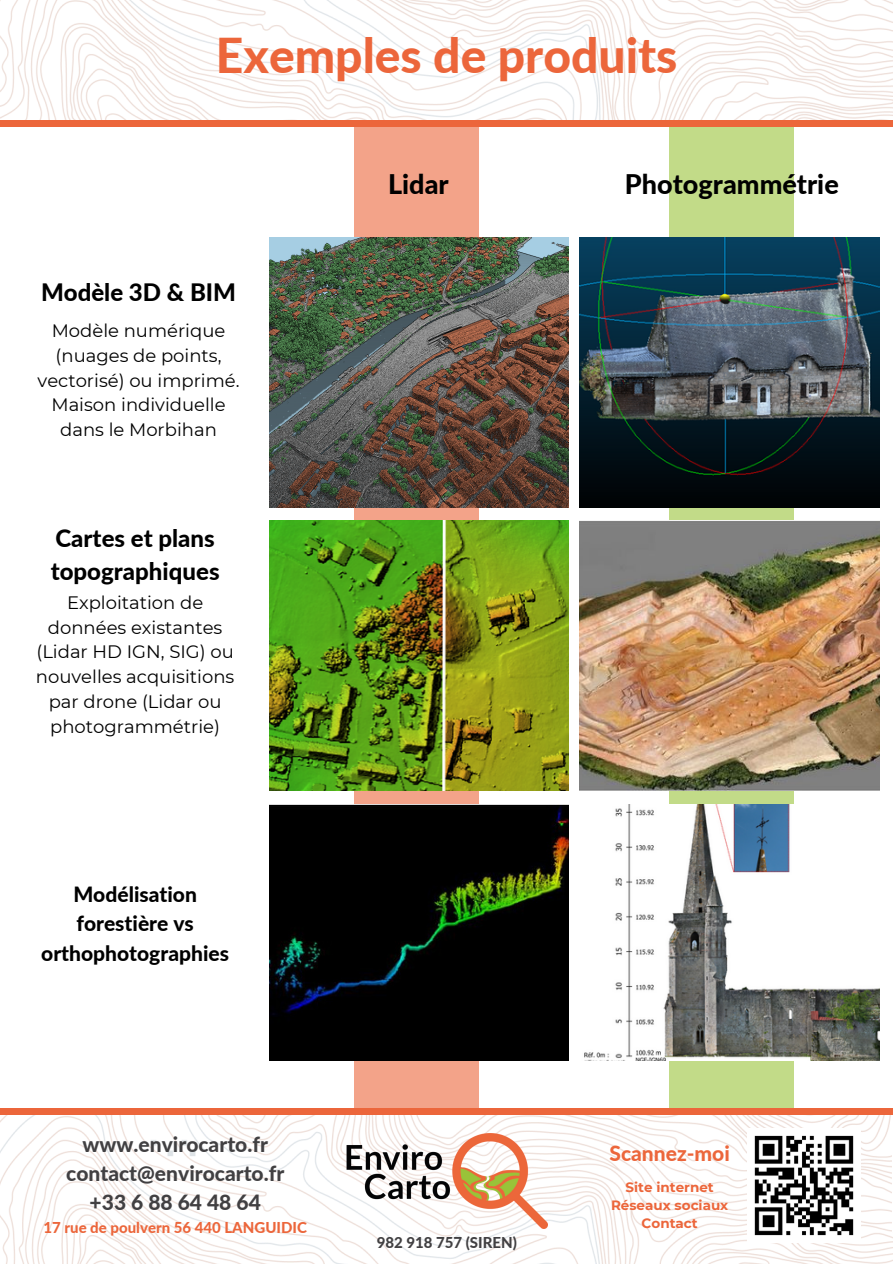
<style>
.page{position:relative;width:893px;height:1264px;background:#fff}
.page>*{position:absolute;margin:0;border:0;box-sizing:border-box;transform-origin:0 0}
.t1{font:800 48px "Lato";color:#ec663b}
.t2{font:800 27px "Lato";color:#000}
.t3{font:800 24px/32.7px "Lato";color:#000}
.t4{font:800 21px "Lato";color:#414042}
.t5{font:800 21px/29.2px "Lato";color:#000;text-align:center}
.t6{font:800 21px "Lato";color:#ec663b}
.t7{font:18px/24.8px "Montserrat";color:#000;text-align:center}
.t8{font:800 15px "Lato";color:#ec663b}
.t9{font:800 15px "Lato";color:#414042}
.t10{font:700 13.5px "Montserrat";color:#ec663b}
</style>
<div class="page">
<div style="left:354px;top:123px;width:125px;height:988px;background:#f3a389"></div>
<div style="left:669px;top:123px;width:125px;height:988px;background:#c2db88"></div>
<img style="left:269px;top:238px;width:299px;height:270px">
<img style="left:579px;top:238px;width:300px;height:270px">
<img style="left:0;top:1115px;width:892px;height:148px">
<div style="left:0;top:1108px;width:892px;height:7px;background:#ec663b"></div>
<img style="left:747px;top:1128px;width:113px;height:114px">
<img style="left:344px;top:1133px;width:203px;height:94px">
<img style="left:0;top:0;width:892px;height:120px">
<div style="left:0;top:120px;width:892px;height:7px;background:#ec663b"></div>
<img style="left:269px;top:804px;width:299px;height:256px">
<img style="left:584px;top:804px;width:295px;height:256px">
<img style="left:269px;top:520px;width:299px;height:270px">
<img style="left:579px;top:520px;width:300px;height:270px">
<p class="t1" style="left:216px;top:26px;width:463px">Exemples de produits</p>
<h6 class="t3" style="left:41px;top:275px;width:196px">Modèle 3D &amp; BIM</h6>
<h4 class="t7" style="left:38px;top:318px;width:203px">Modèle numérique (nuages de points, vectorisé) ou imprimé.<br>Maison individuelle dans le Morbihan</h4>
<p class="t3" style="left:51px;top:521px;width:170px">Cartes et plans topographiques</p>
<p class="t7" style="left:36px;top:590px;width:200px">Exploitation de données existantes (Lidar HD IGN, SIG) ou nouvelles acquisitions par drone (Lidar ou photogrammétrie)</p>
<p class="t5" style="left:41px;top:879px;width:189px">Modélisation forestière vs orthophotographies</p>
<h5 class="t4" style="left:83px;top:1131px;width:187px">www.envirocarto.fr</h5>
<h4 class="t4" style="left:66px;top:1160px;width:220px">contact@envirocarto.fr</h4>
<p class="t4" style="left:90px;top:1189px;width:173px">+33 6 88 64 48 64</p>
<p class="t8" style="left:44px;top:1218px;width:265px">17 rue de poulvern 56 440 LANGUIDIC</p>
<p class="t2" style="left:388px;top:167px;width:62px">Lidar</p>
<p class="t2" style="left:624px;top:167px;width:215px">Photogrammétrie</p>
<p class="t9" style="left:377px;top:1233px;width:142px">982 918 757 (SIREN)</p>
<h2 class="t6" style="left:609px;top:1140px;width:122px">Scannez-moi</h2>
<h3 class="t10" style="left:625px;top:1178px;width:90px">Site internet</h3>
<h5 class="t10" style="left:611px;top:1196px;width:119px">Réseaux sociaux</h5>
<h3 class="t10" style="left:641px;top:1214px;width:58px">Contact</h3>
</div>
